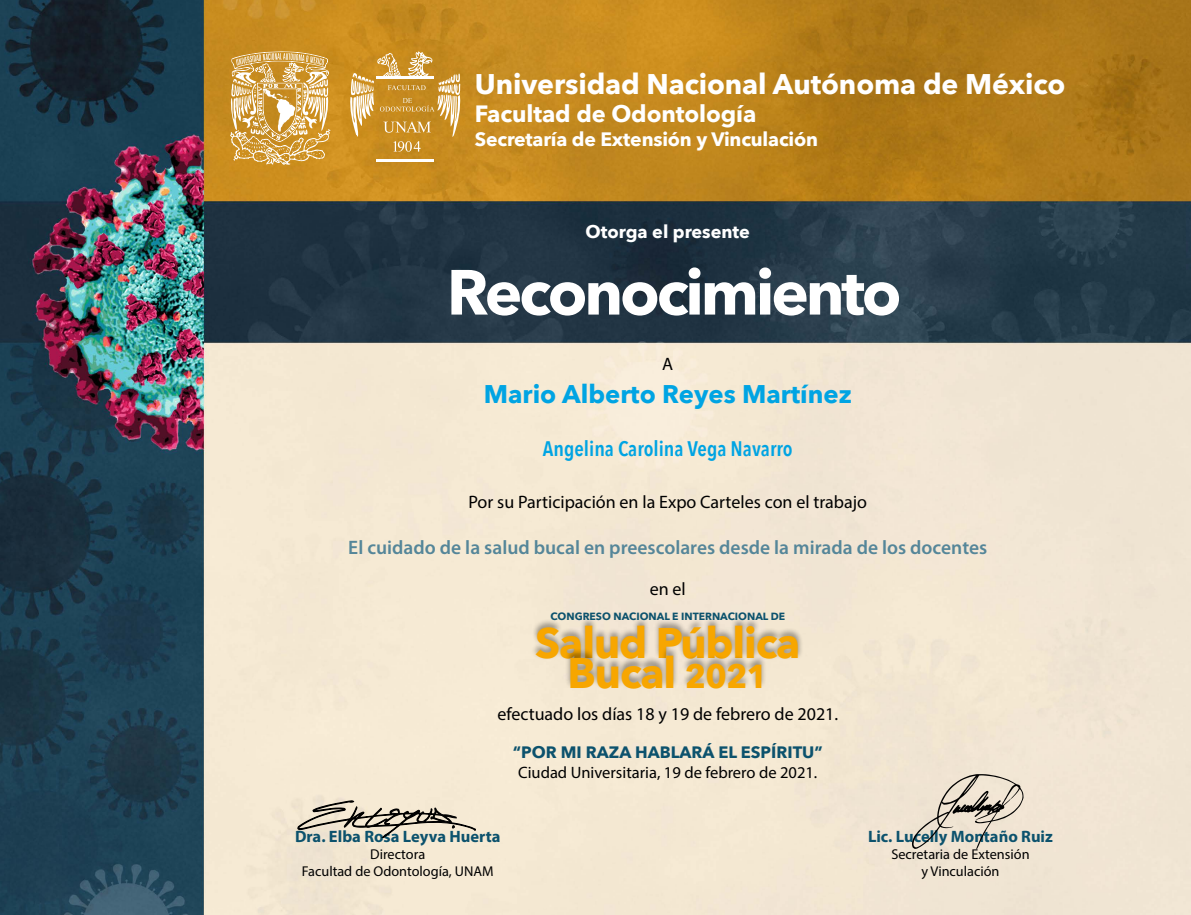
<style>
.page{position:relative;width:1191px;height:915px;background:#fff}
.page>*{position:absolute;margin:0;border:0;box-sizing:border-box;transform-origin:0 0}
.t1{font:700 63px "Avenir Next";letter-spacing:-.05em;color:#fff}
.t2{font:700 42.75px "Avenir Next";letter-spacing:-.025em;color:#f7a600}
.t3{font:700 28.35px "Avenir Next";letter-spacing:-.005em;color:#fff}
.t4{font:700 25.5px "Avenir Next";color:#00a4e3}
.t5{font:700 23.55px "Avenir Next";letter-spacing:-.005em;color:#fff}
.t6{font:600 21px "Avenir Next Condensed";color:#00a4e3}
.t7{font:600 19.5px "Myriad Pro";color:#558699}
.t8{font:700 19.35px "Avenir Next";letter-spacing:-.01em;color:#fff}
.t9{font:18px "Myriad Pro";color:#000}
.t10{font:700 18px "Avenir Next";color:#fff}
.t11{font:700 16.5px "Myriad Pro";color:#0c526d}
.t12{font:16.5px "Myriad Pro";color:#000}
.t13{font:700 16.5px "Avenir Next";color:#0c526d}
.t14{font:14.25px "Myriad Pro";color:#000}
.t15{font:700 10.35px "Avenir Next";color:#0c526d}
.s1{font-size:33.15px}
</style>
<div class="page">
<img style="left:0;top:0;width:1191px;height:914px">
<svg style="left:298px;top:800px;width:177px;height:37px;background:#c6bdab"></svg>
<svg style="left:912px;top:773px;width:111px;height:76px;background:#d3c9b9"></svg>
<svg style="left:230px;top:51px;width:100px;height:114px;background:#dab066"></svg>
<hr style="left:377px;top:159px;width:57px;height:2px;background:#fff">
<svg style="left:350px;top:51px;width:110px;height:101px;background:#d19f46"></svg>
<div style="left:530px;top:616px;width:274px;height:44px;background:#000;opacity:.4"></div>
<div style="left:565px;top:645px;width:202px;height:44px;background:#000;opacity:.4"></div>
<h3 class="t3" style="left:475px;top:60px;width:592px">Universidad Nacional Autónoma de México</h3>
<h3 class="t5" style="left:475px;top:94px;width:283px">Facultad de Odontología</h3>
<p class="t8" style="left:475px;top:122px;width:344px">Secretaría de Extensión y Vinculación</p>
<p class="t10" style="left:585px;top:216px;width:166px">Otorga el presente</p>
<h1 class="t1" style="left:447px;top:238px;width:456px">Reconocimiento</h1>
<p class="t9" style="left:662px;top:353px;width:13px">A</p>
<h3 class="t4" style="left:484px;top:371px;width:369px">Mario Alberto Reyes Martínez</h3>
<p class="t6" style="left:543px;top:431px;width:251px">Angelina Carolina Vega Navarro</p>
<p class="t9" style="left:468px;top:491px;width:400px">Por su Participación en la Expo Carteles con el trabajo</p>
<p class="t7" style="left:348px;top:535px;width:640px">El cuidado de la salud bucal en preescolares desde la mirada de los docentes</p>
<p class="t9" style="left:650px;top:577px;width:38px">en el</p>
<p class="t15" style="left:550px;top:607px;width:236px">CONGRESO NACIONAL E INTERNACIONAL DE</p>
<h2 class="t2" style="left:535px;top:606px;width:267px">Salud Pública</h2>
<h2 class="t2" style="left:567px;top:635px;width:202px">Bucal <span class="s1">2021</span></h2>
<p class="t9" style="left:497px;top:702px;width:342px">efectuado los días 18 y 19 de febrero de 2021.</p>
<p class="t13" style="left:513px;top:737px;width:311px">“POR MI RAZA HABLARÁ EL ESPÍRITU”</p>
<p class="t12" style="left:518px;top:761px;width:301px">Ciudad Universitaria, 19 de febrero de 2021.</p>
<p class="t11" style="left:295px;top:825px;width:207px">Dra. Elba Rosa Leyva Huerta</p>
<p class="t11" style="left:868px;top:825px;width:186px">Lic. Lucelly Montaño Ruiz</p>
<p class="t14" style="left:370px;top:845px;width:56px">Directora</p>
<p class="t14" style="left:891px;top:845px;width:140px">Secretaria de Extensión</p>
<p class="t14" style="left:302px;top:862px;width:193px">Facultad de Odontología, UNAM</p>
<p class="t14" style="left:921px;top:862px;width:80px">y Vinculación</p>
</div>
